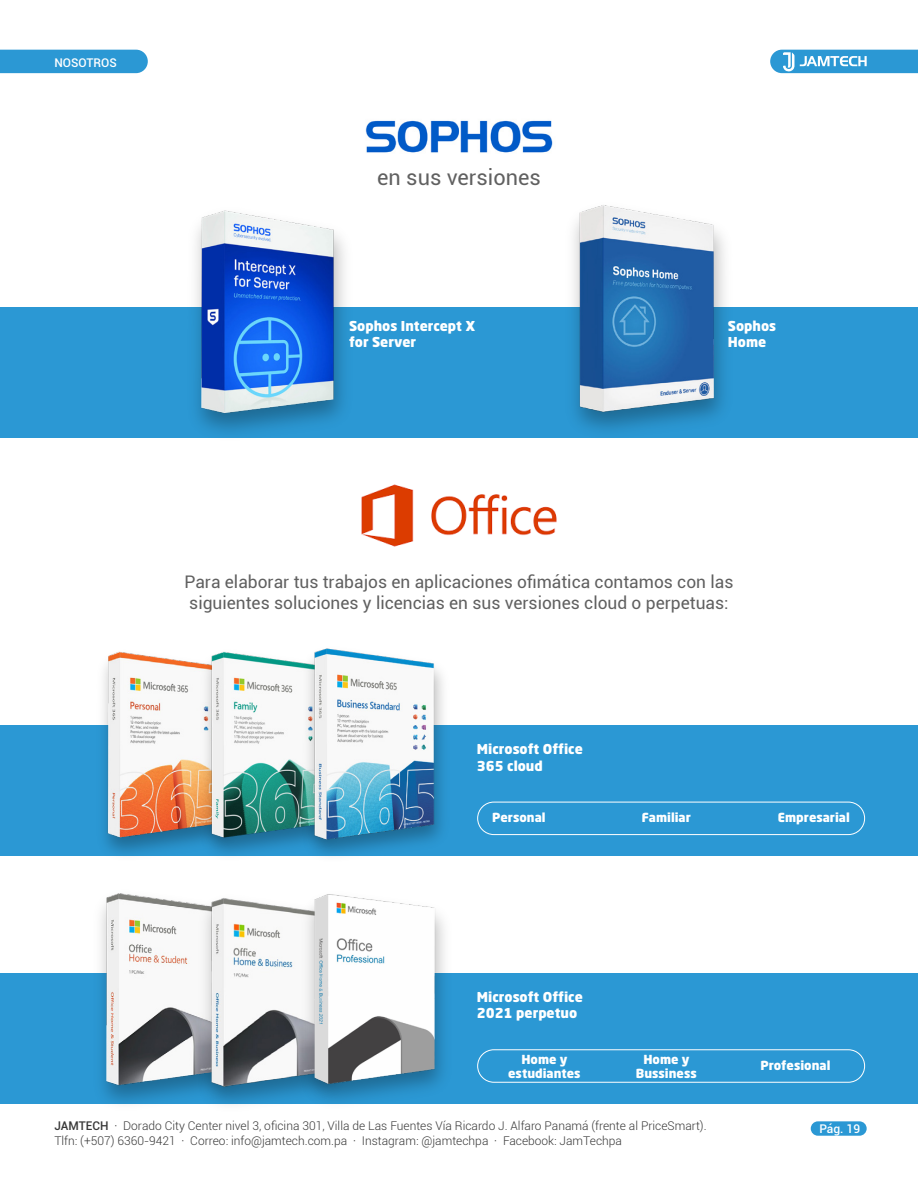
<style>
.page{position:relative;width:918px;height:1188px;background:#fff}
.page>*{position:absolute;margin:0;border:0;box-sizing:border-box;transform-origin:0 0}
.t1{font:21.75px "Roboto";color:#606060}
.t2{font:17.4px/21.7px "Roboto";color:#606060}
.t3{font:900 13.5px/16.2px "Neo Sans Std";color:#fff}
.t4{font:900 12.38px/14.8px "Neo Sans Std";color:#fff;text-align:center}
.t5{font:300 12px/15px "Roboto";color:#383838}
.t6{font:500 12px "Roboto";color:#fff}
.s1{font-weight:500}
</style>
<div class="page">
<div style="left:811px;top:1121px;width:56px;height:15px;background:#2b98d4;border-radius:7px"></div>
<div style="left:0;top:50px;width:148px;height:23px;background:#2b98d4"></div>
<svg style="left:770px;top:50px;width:148px;height:23px;background:#4aa7da"></svg>
<img style="left:365px;top:120px;width:188px;height:33px">
<img style="left:361px;top:484px;width:196px;height:63px">
<div style="left:0;top:308px;width:918px;height:130px;background:#2b98d4"></div>
<div style="left:0;top:725px;width:918px;height:130px;background:#2b98d4"></div>
<img style="left:148px;top:210px;width:245px;height:222px">
<img style="left:566px;top:205px;width:163px;height:224px">
<img style="left:90px;top:844px;width:104px;height:12px">
<img style="left:103px;top:651px;width:91px;height:193px">
<img style="left:194px;top:662px;width:103px;height:194px">
<img style="left:206px;top:652px;width:67px;height:192px">
<img style="left:297px;top:846px;width:159px;height:10px">
<img style="left:273px;top:648px;width:170px;height:198px">
<div style="left:477px;top:802px;width:388px;height:33px;border:1px solid #fff;border-radius:16px"></div>
<div style="left:0;top:973px;width:918px;height:130px;background:#2b98d4"></div>
<div style="left:477px;top:1049px;width:388px;height:34px;border:1px solid #fff;border-radius:16px"></div>
<img style="left:86px;top:1091px;width:105px;height:13px">
<img style="left:101px;top:893px;width:69px;height:198px">
<img style="left:191px;top:1093px;width:66px;height:12px">
<img style="left:170px;top:898px;width:87px;height:195px">
<img style="left:257px;top:894px;width:233px;height:210px">
<p class="t6" style="left:54px;top:54px;width:64px">NOSOTROS</p>
<h1 class="t1" style="left:377px;top:162px;width:165px">en sus versiones</h1>
<p class="t3" style="left:349px;top:317px;width:128px">Sophos Intercept X for Server</p>
<p class="t3" style="left:728px;top:317px;width:50px">Sophos<br>Home</p>
<h2 class="t2" style="left:184px;top:570px;width:550px">Para elaborar tus trabajos en aplicaciones ofimática contamos con las siguientes soluciones y licencias en sus versiones cloud o perpetuas:</h2>
<p class="t3" style="left:477px;top:741px;width:107px">Microsoft Office<br>365 cloud</p>
<p class="t4" style="left:492px;top:810px;width:55px">Personal</p>
<p class="t4" style="left:642px;top:810px;width:51px">Familiar</p>
<p class="t4" style="left:778px;top:810px;width:73px">Empresarial</p>
<p class="t3" style="left:477px;top:988px;width:107px">Microsoft Office<br>2021 perpetuo</p>
<p class="t4" style="left:508px;top:1051px;width:74px">Home y estudiantes</p>
<p class="t4" style="left:636px;top:1051px;width:62px">Home y<br>Bussiness</p>
<p class="t4" style="left:760px;top:1057px;width:72px">Profesional</p>
<p class="t5" style="left:54px;top:1117px;width:654px"><span class="s1">JAMTECH</span> · Dorado City Center nivel 3, oficina 301, Villa de Las Fuentes Vía Ricardo J. Alfaro Panamá (frente al PriceSmart).<br>Tlfn: (+507) 6360-9421 · Correo: info@jamtech.com.pa · Instagram: @jamtechpa · Facebook: JamTechpa</p>
<p class="t6" style="left:819px;top:1120px;width:42px">Pág. 19</p>
</div>
